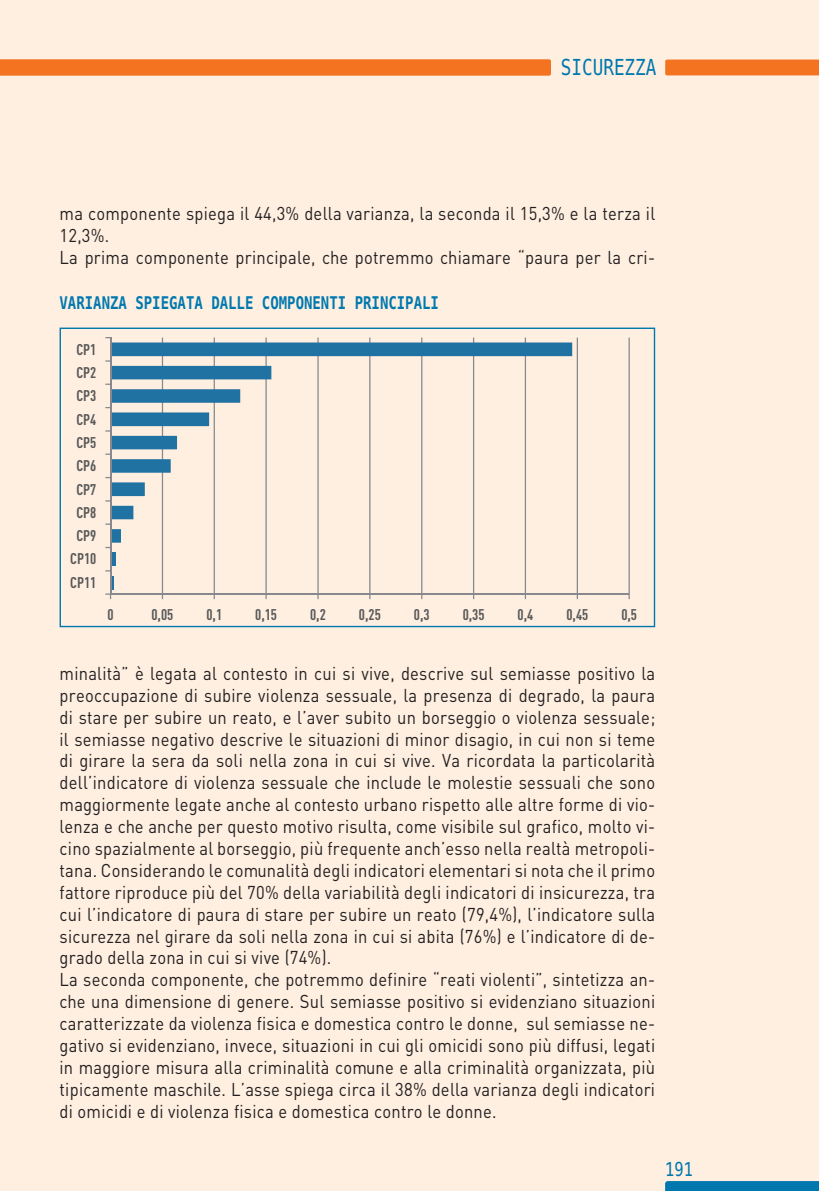
<style>
.page{position:relative;width:819px;height:1191px;background:#feefe1}
.page>*{position:absolute;margin:0;border:0;box-sizing:border-box;transform-origin:0 0}
.t1{font:22.05px "Menlo";color:#0078ae;scale:.8 1}
.t2{font:19.25px "Menlo";color:#0078ae;scale:.8 1}
.t3{font:18.38px/21.9px "DIN";letter-spacing:.015em;color:#231f20;scale:.9 1}
.t4{font:700 17.5px "Menlo";color:#0078ae;scale:.8 1}
.t5{font:700 15.22px "DIN Cond";color:#595959}
</style>
<div class="page">
<svg style="left:665px;top:1181px;width:154px;height:10px;background:#0278ae"></svg>
<div style="left:665px;top:60px;width:154px;height:15px;background:#f47321"></div>
<div style="left:0;top:60px;width:551px;height:15px;background:#f47321"></div>
<hr style="left:628px;top:337px;width:1px;height:257px;background:#87898c">
<hr style="left:576px;top:337px;width:2px;height:257px;background:#87898c">
<hr style="left:524px;top:337px;width:2px;height:257px;background:#87898c">
<hr style="left:473px;top:337px;width:1px;height:257px;background:#87898c">
<hr style="left:421px;top:337px;width:1px;height:257px;background:#87898c">
<hr style="left:369px;top:337px;width:1px;height:257px;background:#87898c">
<hr style="left:317px;top:337px;width:1px;height:257px;background:#87898c">
<hr style="left:265px;top:337px;width:2px;height:257px;background:#87898c">
<hr style="left:214px;top:337px;width:1px;height:257px;background:#87898c">
<hr style="left:162px;top:337px;width:1px;height:257px;background:#87898c">
<svg style="left:111px;top:576px;width:3px;height:13px"></svg>
<svg style="left:111px;top:552px;width:5px;height:14px"></svg>
<hr style="left:110px;top:593px;width:519px;height:2px;background:#87898c">
<hr style="left:110px;top:337px;width:1px;height:257px;background:#87898c">
<svg style="left:105px;top:337px;width:467px;height:211px"></svg>
<svg style="left:105px;top:593px;width:6px;height:6px"></svg>
<p class="t1" style="left:561px;top:52px;width:121px">SICUREZZA</p>
<p class="t3" style="left:60px;top:202px;width:663px">ma componente spiega il 44,3% della varianza, la seconda il 15,3% e la terza il<br>12,3%.<br>La prima componente principale, che potremmo chiamare “paura per la cri-</p>
<p class="t4" style="left:60px;top:290px;width:476px">VARIANZA SPIEGATA DALLE COMPONENTI PRINCIPALI</p>
<p class="t5" style="left:76px;top:340px;width:21px">CP1</p>
<p class="t5" style="left:76px;top:363px;width:21px">CP2</p>
<p class="t5" style="left:76px;top:387px;width:21px">CP3</p>
<p class="t5" style="left:76px;top:410px;width:21px">CP4</p>
<p class="t5" style="left:76px;top:433px;width:21px">CP5</p>
<p class="t5" style="left:76px;top:456px;width:21px">CP6</p>
<p class="t5" style="left:76px;top:480px;width:21px">CP7</p>
<p class="t5" style="left:76px;top:503px;width:21px">CP8</p>
<p class="t5" style="left:76px;top:526px;width:21px">CP9</p>
<p class="t5" style="left:70px;top:550px;width:28px">CP10</p>
<p class="t5" style="left:70px;top:573px;width:28px">CP11</p>
<p class="t5" style="left:107px;top:605px;width:8px">0</p>
<p class="t5" style="left:151px;top:605px;width:23px">0,05</p>
<p class="t5" style="left:206px;top:605px;width:17px">0,1</p>
<p class="t5" style="left:255px;top:605px;width:23px">0,15</p>
<p class="t5" style="left:310px;top:605px;width:17px">0,2</p>
<p class="t5" style="left:359px;top:605px;width:23px">0,25</p>
<p class="t5" style="left:414px;top:605px;width:17px">0,3</p>
<p class="t5" style="left:462px;top:605px;width:23px">0,35</p>
<p class="t5" style="left:517px;top:605px;width:17px">0,4</p>
<p class="t5" style="left:566px;top:605px;width:23px">0,45</p>
<p class="t5" style="left:621px;top:605px;width:17px">0,5</p>
<p class="t3" style="left:60px;top:662px;width:663px">minalità” è legata al contesto in cui si vive, descrive sul semiasse positivo la preoccupazione di subire violenza sessuale, la presenza di degrado, la paura di stare per subire un reato, e l’aver subito un borseggio o violenza sessuale; il semiasse negativo descrive le situazioni di minor disagio, in cui non si teme di girare la sera da soli nella zona in cui si vive. Va ricordata la particolarità dell’indicatore di violenza sessuale che include le molestie sessuali che sono maggiormente legate anche al contesto urbano rispetto alle altre forme di vio&shy;lenza e che anche per questo motivo risulta, come visibile sul grafico, molto vi&shy;cino spazialmente al borseggio, più frequente anch’esso nella realtà metropoli&shy;tana. Considerando le comunalità degli indicatori elementari si nota che il primo fattore riproduce più del 70% della variabilità degli indicatori di insicurezza, tra cui l’indicatore di paura di stare per subire un reato (79,4%), l’indicatore sulla sicurezza nel girare da soli nella zona in cui si abita (76%) e l’indicatore di de&shy;grado della zona in cui si vive (74%).<br>La seconda componente, che potremmo definire “reati violenti”, sintetizza an&shy;che una dimensione di genere. Sul semiasse positivo si evidenziano situazioni caratterizzate da violenza fisica e domestica contro le donne, sul semiasse ne&shy;gativo si evidenziano, invece, situazioni in cui gli omicidi sono più diffusi, legati in maggiore misura alla criminalità comune e alla criminalità organizzata, più tipicamente maschile. L’asse spiega circa il 38% della varianza degli indicatori di omicidi e di violenza fisica e domestica contro le donne.</p>
<p class="t2" style="left:665px;top:1155px;width:36px">191</p>
</div>
